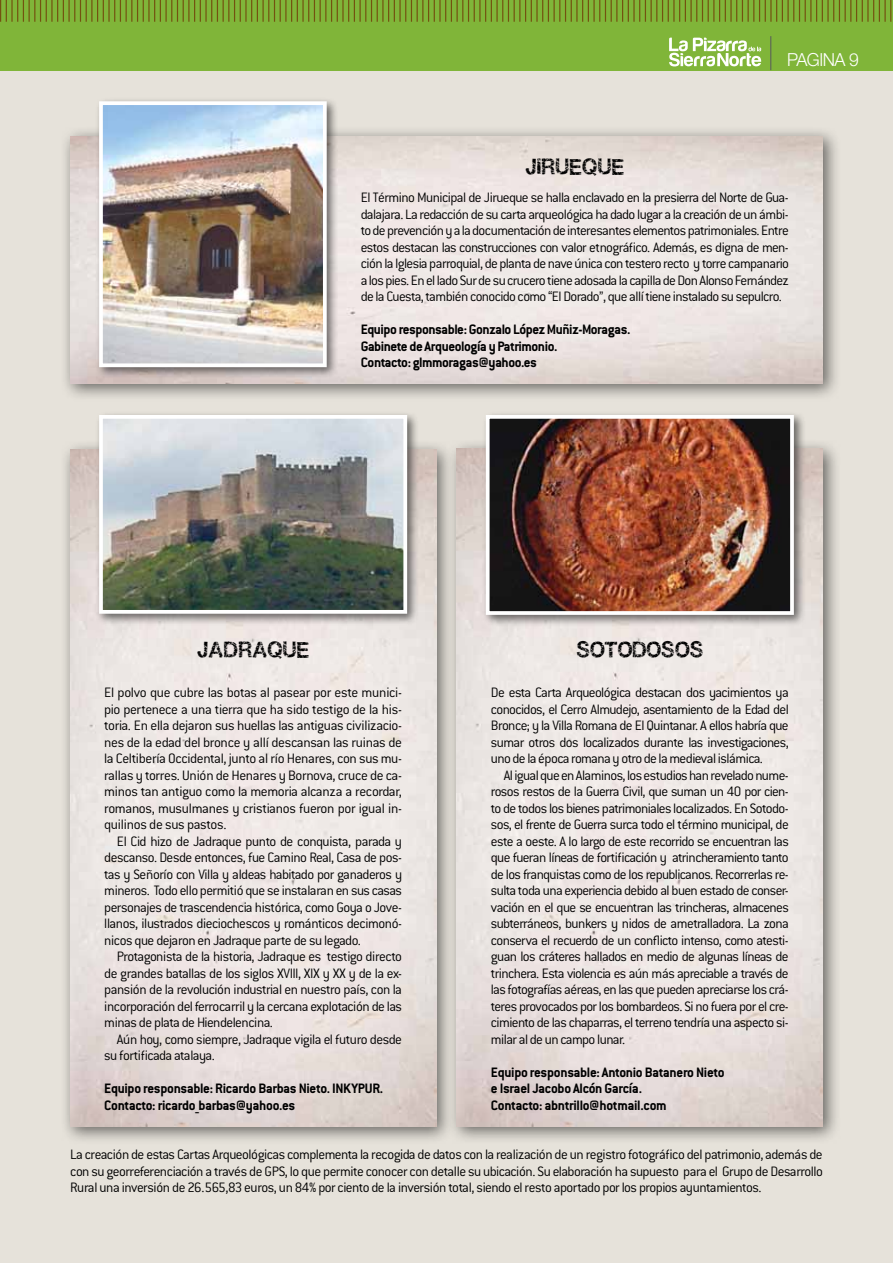
<style>
.page{position:relative;width:893px;height:1263px;background:#e6e2da}
.page>*{position:absolute;margin:0;border:0;box-sizing:border-box;transform-origin:0 0}
.t1{font:19.5px "Gastada";letter-spacing:-.02em;color:#000}
.t2{font:300 18px "Helvetica Neue";letter-spacing:-.03em;color:#fff}
.t3{font:300 15px/16.5px "Conduit ITC";letter-spacing:-.035em;color:#000;text-align:justify}
.t4{font:700 15px/16.5px "Conduit ITC";letter-spacing:-.03em;color:#000}
</style>
<div class="page">
<div style="left:0;top:0;width:893px;height:70px;background:#80b539"></div>
<hr style="left:770px;top:36px;width:1px;height:34px;background:#58595b">
<svg style="left:669px;top:38px;width:92px;height:28px"></svg>
<svg style="left:0;top:0;width:892px;height:22px"></svg>
<div style="left:60px;top:440px;width:394px;height:705px;background:#000;opacity:.55"></div>
<img style="left:70px;top:450px;width:366px;height:676px">
<div style="left:95px;top:411px;width:325px;height:215px;background:#000;opacity:.55"></div>
<img style="left:97px;top:413px;width:312px;height:203px">
<div style="left:447px;top:439px;width:394px;height:706px;background:#000;opacity:.55"></div>
<img style="left:457px;top:449px;width:366px;height:677px">
<div style="left:482px;top:411px;width:324px;height:216px;background:#000;opacity:.55"></div>
<img style="left:484px;top:413px;width:312px;height:204px">
<div style="left:60px;top:126px;width:781px;height:276px;background:#000;opacity:.55"></div>
<img style="left:70px;top:136px;width:753px;height:248px">
<div style="left:95px;top:97px;width:244px;height:283px;background:#000;opacity:.55"></div>
<img style="left:97px;top:99px;width:232px;height:270px">
<p class="t2" style="left:787px;top:48px;width:73px">PAGINA 9</p>
<h1 class="t1" style="left:525px;top:153px;width:101px">JIRUEQUE</h1>
<p class="t3" style="left:361px;top:189px;width:430px">El Término Municipal de Jirueque se halla enclavado en la presierra del Norte de Gua&shy;dalajara. La redacción de su carta arqueológica ha dado lugar a la creación de un ámbi&shy;to de prevención y a la documentación de interesantes elementos patrimoniales. Entre estos destacan las construcciones con valor etnográfico. Además, es digna de men&shy;ción la Iglesia parroquial, de planta de nave única con testero recto y torre campanario a los pies. En el lado Sur de su crucero tiene adosada la capilla de Don Alonso Fernández de la Cuesta, también conocido como “El Dorado”, que allí tiene instalado su sepulcro.</p>
<p class="t4" style="left:361px;top:321px;width:271px">Equipo responsable: Gonzalo López Muñiz-Moragas.<br>Gabinete de Arqueología y Patrimonio.<br>Contacto: glmmoragas@yahoo.es</p>
<h1 class="t1" style="left:197px;top:636px;width:72px">JADRAQU</h1>
<h1 class="t1" style="left:296px;top:636px;width:15px">E</h1>
<p class="t3" style="left:104px;top:684px;width:299px">El polvo que cubre las botas al pasear por este munici&shy;pio pertenece a una tierra que ha sido testigo de la his&shy;toria. En ella dejaron sus huellas las antiguas civilizacio&shy;nes de la edad del bronce y allí descansan las ruinas de la Celtibería Occidental, junto al río Henares, con sus mu&shy;rallas y torres. Unión de Henares y Bornova, cruce de ca&shy;minos tan antiguo como la memoria alcanza a recordar, romanos, musulmanes y cristianos fueron por igual in&shy;quilinos de sus pastos.</p>
<p class="t3" style="left:104px;top:833px;width:299px;text-indent:13px">El Cid hizo de Jadraque punto de conquista, parada y descanso. Desde entonces, fue Camino Real, Casa de pos&shy;tas y Señorío con Villa y aldeas habitado por ganaderos y mineros. Todo ello permitió que se instalaran en sus casas personajes de trascendencia histórica, como Goya o Jove&shy;llanos, ilustrados dieciochescos y románticos decimonó&shy;nicos que dejaron en Jadraque parte de su legado.</p>
<p class="t3" style="left:104px;top:948px;width:299px;text-indent:13px">Protagonista de la historia, Jadraque es testigo directo de grandes batallas de los siglos XVIII, XIX y XX y de la ex&shy;pansión de la revolución industrial en nuestro país, con la incorporación del ferrocarril y la cercana explotación de las minas de plata de Hiendelencina.</p>
<p class="t3" style="left:104px;top:1031px;width:299px;text-indent:13px">Aún hoy, como siempre, Jadraque vigila el futuro desde su fortificada atalaya.</p>
<p class="t4" style="left:104px;top:1080px;width:281px">Equipo responsable: Ricardo Barbas Nieto. INKYPUR.<br>Contacto: ricardo_barbas@yahoo.es</p>
<h1 class="t1" style="left:576px;top:636px;width:86px">SOTODOSOS</h1>
<p class="t3" style="left:491px;top:684px;width:299px">De esta Carta Arqueológica destacan dos yacimientos ya conocidos, el Cerro Almudejo, asentamiento de la Edad del Bronce; y la Villa Romana de El Quintanar. A ellos habría que sumar otros dos localizados durante las investigaciones, uno de la época romana y otro de la medieval islámica.</p>
<p class="t3" style="left:491px;top:767px;width:299px;text-indent:13px">Al igual que en Alaminos, los estudios han revelado nume&shy;rosos restos de la Guerra Civil, que suman un 40 por cien&shy;to de todos los bienes patrimoniales localizados. En Sotodo&shy;sos, el frente de Guerra surca todo el término municipal, de este a oeste. A lo largo de este recorrido se encuentran las que fueran líneas de fortificación y atrincheramiento tanto de los franquistas como de los republicanos. Recorrerlas re&shy;sulta toda una experiencia debido al buen estado de conser&shy;vación en el que se encuentran las trincheras, almacenes subterráneos, bunkers y nidos de ametralladora. La zona conserva el recuerdo de un conflicto intenso, como atesti&shy;guan los cráteres hallados en medio de algunas líneas de trinchera. Esta violencia es aún más apreciable a través de las fotografías aéreas, en las que pueden apreciarse los crá&shy;teres provocados por los bombardeos. Si no fuera por el cre&shy;cimiento de las chaparras, el terreno tendría una aspecto si&shy;milar al de un campo lunar.</p>
<p class="t4" style="left:491px;top:1063px;width:235px">Equipo responsable: Antonio Batanero Nieto e Israel Jacobo Alcón García.<br>Contacto: abntrillo@hotmail.com</p>
<p class="t3" style="left:70px;top:1146px;width:754px">La creación de estas Cartas Arqueológicas complementa la recogida de datos con la realización de un registro fotográfico del patrimonio, además de con su georreferenciación a través de GPS, lo que permite conocer con detalle su ubicación. Su elaboración ha supuesto para el Grupo de Desarrollo Rural una inversión de 26.565,83 euros, un 84% por ciento de la inversión total, siendo el resto aportado por los propios ayuntamientos.</p>
</div>
